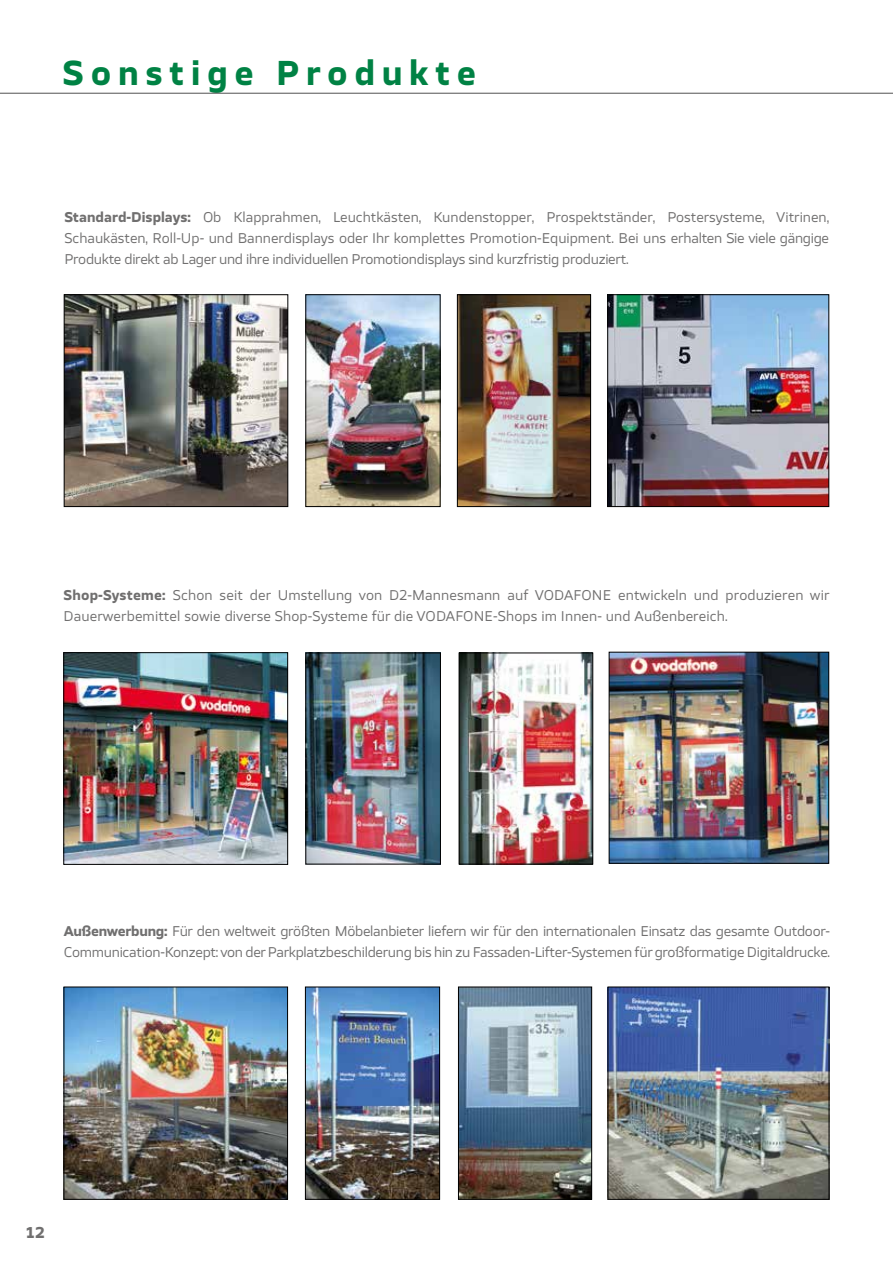
<style>
.page{position:relative;width:893px;height:1263px;background:#fff}
.page>*{position:absolute;margin:0;border:0;box-sizing:border-box;transform-origin:0 0}
.t1{font:700 33px "TT Severs";letter-spacing:.2em;color:#008244}
.t2{font:700 15px "TT Severs";color:#706f6f}
.t3{font:13.5px/21px "TT Severs";letter-spacing:-.02em;color:#706f6f}
.t4{font:13.5px/21px "TT Severs";letter-spacing:.01em;color:#706f6f}
.s1{font-weight:700}
</style>
<div class="page">
<img style="left:66px;top:655px;width:220px;height:207px">
<div style="left:64px;top:653px;width:224px;height:211px;border:1px solid #000"></div>
<img style="left:307px;top:655px;width:132px;height:207px">
<div style="left:305px;top:653px;width:136px;height:211px;border:1px solid #000"></div>
<img style="left:461px;top:655px;width:130px;height:207px">
<div style="left:459px;top:653px;width:134px;height:211px;border:1px solid #000"></div>
<img style="left:611px;top:654px;width:216px;height:208px">
<div style="left:609px;top:652px;width:220px;height:212px;border:1px solid #000"></div>
<img style="left:66px;top:989px;width:220px;height:208px">
<div style="left:64px;top:987px;width:224px;height:212px;border:1px solid #000"></div>
<img style="left:307px;top:989px;width:131px;height:208px">
<div style="left:305px;top:987px;width:135px;height:212px;border:1px solid #000"></div>
<img style="left:460px;top:989px;width:130px;height:208px">
<div style="left:458px;top:987px;width:134px;height:212px;border:1px solid #000"></div>
<img style="left:610px;top:989px;width:217px;height:208px">
<img style="left:307px;top:296px;width:131px;height:209px">
<div style="left:305px;top:294px;width:135px;height:213px;border:1px solid #000"></div>
<img style="left:66px;top:296px;width:220px;height:209px">
<div style="left:64px;top:294px;width:224px;height:213px;border:1px solid #000"></div>
<img style="left:609px;top:296px;width:218px;height:209px">
<div style="left:607px;top:294px;width:222px;height:213px;border:1px solid #000"></div>
<img style="left:459px;top:296px;width:130px;height:209px">
<div style="left:457px;top:294px;width:134px;height:213px;border:1px solid #000"></div>
<hr style="left:0;top:93px;width:893px;height:1px;background:#525152">
<h1 class="t1" style="left:63px;top:51px;width:415px">Sonstige Produkte</h1>
<p class="t3" style="left:64px;top:206px;width:766px;text-align:justify"><span class="s1">Standard-Displays:</span> Ob Klapprahmen, Leuchtkästen, Kundenstopper, Prospektständer, Postersysteme, Vitrinen, Schaukästen, Roll-Up- und Bannerdisplays oder Ihr komplettes Promotion-Equipment. Bei uns erhalten Sie viele gängige Produkte direkt ab Lager und ihre individuellen Promotiondisplays sind kurzfristig produziert.</p>
<p class="t4" style="left:64px;top:584px;width:767px"><span class="s1">Shop-Systeme:</span> Schon seit der Umstellung von D2-Mannesmann auf VODAFONE entwickeln und produzieren wir<br>Dauerwerbemittel sowie diverse Shop-Systeme für die VODAFONE-Shops im Innen- und Außenbereich.</p>
<p class="t3" style="left:64px;top:920px;width:768px"><span class="s1">Außenwerbung:</span> Für den weltweit größten Möbelanbieter liefern wir für den internationalen Einsatz das gesamte Outdoor-<br>Communication-Konzept: von der Parkplatzbeschilderung bis hin zu Fassaden-Lifter-Systemen für großformatige Digitaldrucke.</p>
<p class="t2" style="left:26px;top:1222px;width:21px">12</p>
</div>
